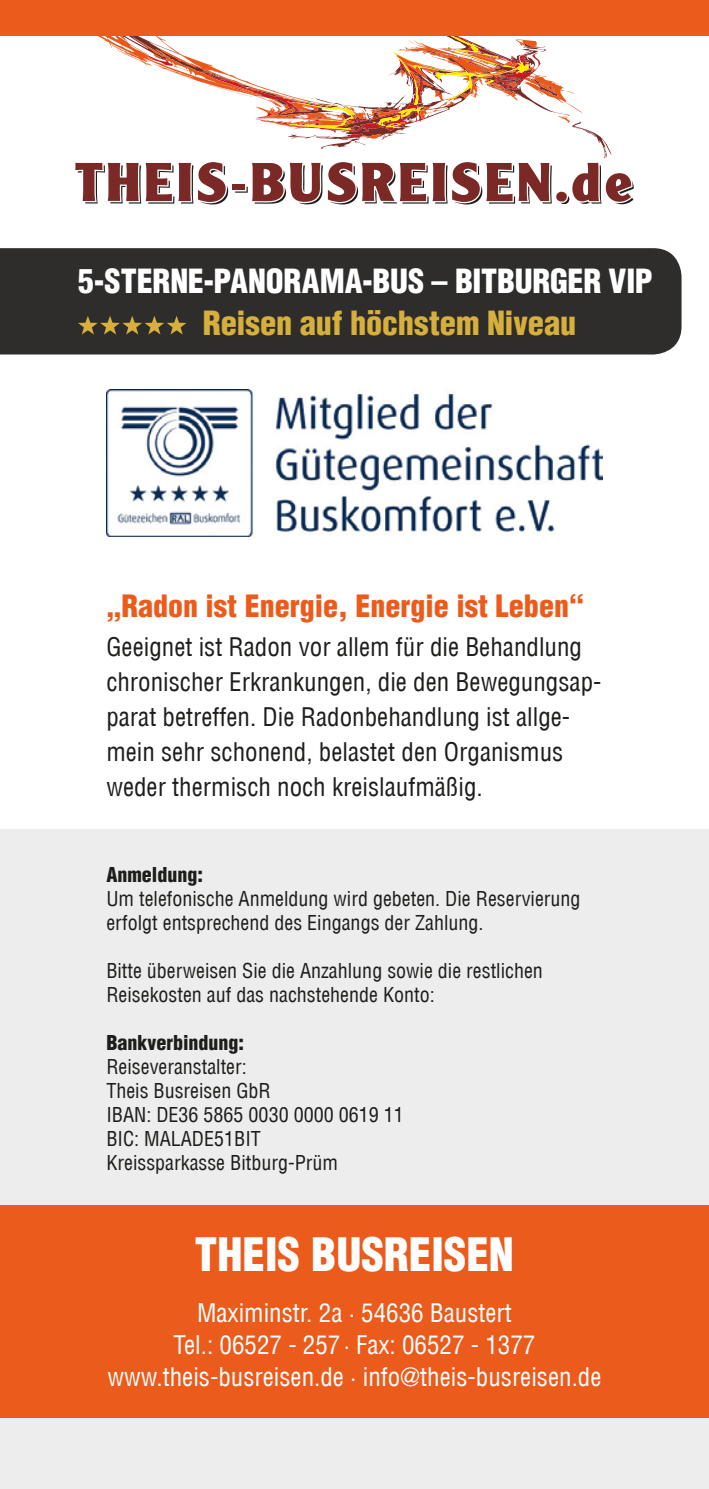
<style>
.page{position:relative;width:709px;height:1489px;background:#fff}
.page>*{position:absolute;margin:0;border:0;box-sizing:border-box;transform-origin:0 0}
.t1{font:900 condensed 45px "Helvetica LT";color:#fff}
.t2{font:900 condensed 32.5px "Helvetica LT";letter-spacing:-.01em;color:#fff}
.t3{font:900 condensed 32.5px "Helvetica LT";letter-spacing:-.005em;color:#d6af3c}
.t4{font:900 condensed 30px "Helvetica LT";color:#eb5b1b}
.t5{font:condensed 25px/35px "Helvetica LT";color:#1d1d1b}
.t6{font:condensed 25px/32px "Helvetica LT";color:#fff;text-align:center}
.t7{font:condensed 20px/24px "Helvetica LT";color:#1d1d1b}
.t8{font:900 condensed 20px "Helvetica LT";color:#1d1d1b}
</style>
<div class="page">
<div style="left:0;top:829px;width:709px;height:659px;background:#ededed"></div>
<svg style="left:320px;top:35px;width:291px;height:124px"></svg>
<svg style="left:95px;top:35px;width:488px;height:104px"></svg>
<div style="left:233px;top:184px;width:12px;height:6px;background:#7b2926"></div>
<svg style="left:75px;top:162px;width:153px;height:42px"></svg>
<svg style="left:235px;top:162px;width:398px;height:42px"></svg>
<div style="left:0;top:1205px;width:709px;height:212px;background:#eb5b1b"></div>
<div style="left:0;top:248px;width:681px;height:106px;background:#2e2d2c"></div>
<svg style="left:78px;top:316px;width:108px;height:18px;background:#655731"></svg>
<img style="left:106px;top:390px;width:496px;height:146px">
<div style="left:0;top:0;width:709px;height:35px;background:#eb5b1b"></div>
<h2 class="t2" style="left:78px;top:260px;width:576px">5-STERNE-PANORAMA-BUS – BITBURGER VIP</h2>
<h2 class="t3" style="left:203px;top:302px;width:375px">Reisen auf höchstem Niveau</h2>
<h3 class="t4" style="left:106px;top:586px;width:479px">„Radon ist Energie, Energie ist Leben“</h3>
<p class="t5" style="left:106px;top:629px;width:496px">Geeignet ist Radon vor allem für die Behandlung chronischer Erkrankungen, die den Bewegungsap&shy;parat betreffen. Die Radonbehandlung ist allge&shy;mein sehr schonend, belastet den Organismus weder thermisch noch kreislaufmäßig.</p>
<p class="t8" style="left:106px;top:861px;width:98px">Anmeldung:</p>
<p class="t7" style="left:106px;top:886px;width:476px">Um telefonische Anmeldung wird gebeten. Die Reservierung erfolgt entsprechend des Eingangs der Zahlung.</p>
<p class="t7" style="left:106px;top:958px;width:438px">Bitte überweisen Sie die Anzahlung sowie die restlichen<br>Reisekosten auf das nachstehende Konto:</p>
<p class="t8" style="left:106px;top:1029px;width:139px">Bankverbindung:</p>
<p class="t7" style="left:106px;top:1054px;width:299px">Reiseveranstalter:<br>Theis Busreisen GbR<br>IBAN: DE36 5865 0030 0000 0619 11<br>BIC: MALADE51BIT<br>Kreissparkasse Bitburg-Prüm</p>
<h1 class="t1" style="left:195px;top:1225px;width:320px">THEIS BUSREISEN</h1>
<p class="t6" style="left:107px;top:1296px;width:495px">Maximinstr. 2a · 54636 Baustert<br>Tel.: 06527 - 257 · Fax: 06527 - 1377 www.theis-busreisen.de · info@theis-busreisen.de</p>
</div>
